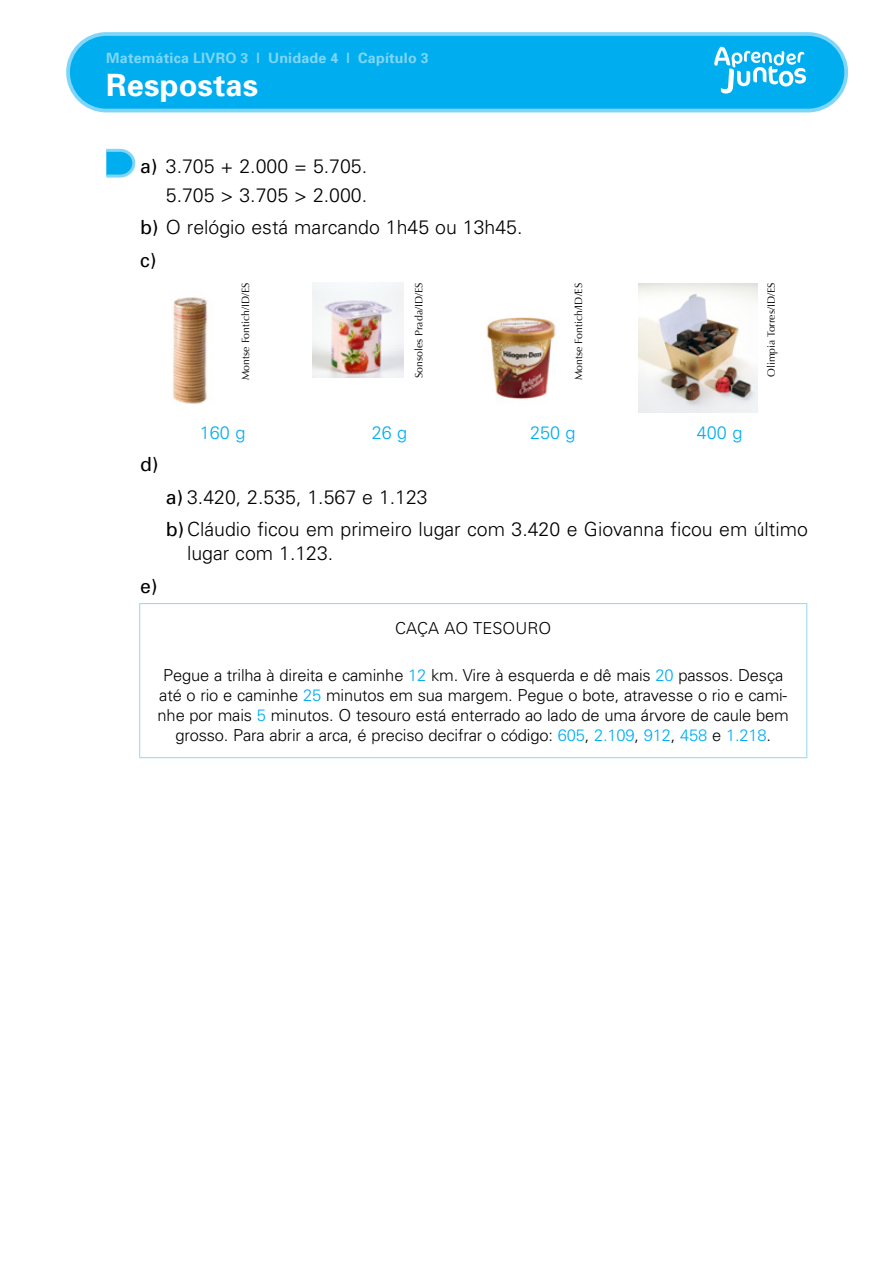
<style>
.page{position:relative;width:893px;height:1263px;background:#fff}
.page>*{position:absolute;margin:0;border:0;box-sizing:border-box;transform-origin:0 0}
.t1{font:700 30.75px "Univers";letter-spacing:.005em;color:#fff}
.t2{font:300 19.5px/32.5px "Univers";color:#000}
.t3{font:19.5px "Univers";color:#000}
.t4{font:300 18px "Univers";color:#00aeef}
.t5{font:300 16.5px/19.8px "Univers";letter-spacing:-.01em;color:#000;text-align:center}
.t6{font:700 14.25px "Univers";letter-spacing:.015em;color:#80d6f7}
.t7{font:10.5px "Optima";color:#000}
.s1{font-weight:400}
.s2{color:#00aeef}
</style>
<div class="page">
<div style="left:68px;top:34px;width:778px;height:77px;background:#00aeef;border-radius:38px"></div>
<div style="left:66px;top:32px;width:782px;height:80px;border:4px solid #80d6f7;border-radius:38px"></div>
<svg style="left:714px;top:47px;width:92px;height:47px"></svg>
<svg style="left:106px;top:149px;width:29px;height:29px"></svg>
<img style="left:173px;top:297px;width:35px;height:107px">
<img style="left:312px;top:283px;width:92px;height:94px">
<img style="left:486px;top:317px;width:70px;height:82px">
<img style="left:639px;top:283px;width:118px;height:129px">
<hr style="left:139px;top:603px;width:668px;height:1px;background:#8ed8f8">
<hr style="left:139px;top:604px;width:1px;height:47px;background:#8ed8f8">
<hr style="left:806px;top:604px;width:1px;height:47px;background:#8ed8f8">
<hr style="left:139px;top:651px;width:1px;height:106px;background:#8ed8f8">
<hr style="left:806px;top:651px;width:1px;height:106px;background:#8ed8f8">
<hr style="left:139px;top:757px;width:668px;height:1px;background:#8ed8f8">
<p class="t6" style="left:106px;top:48px;width:324px">Matemática LIVRO 3 | Unidade 4 | Capítulo 3</p>
<h1 class="t1" style="left:106px;top:65px;width:153px">Respostas</h1>
<p class="t2" style="left:140px;top:152px;width:228px;line-height:28.2px;text-align:right"><span class="s1">a)</span> 3.705 + 2.000 = 5.705.<br>5.705 &gt; 3.705 &gt; 2.000.</p>
<p class="t2" style="left:140px;top:210px;width:384px"><span class="s1">b)</span> O relógio está marcando 1h45 ou 13h45. <span class="s1">c)</span></p>
<p class="t7" style="left:240px;top:380px;width:99px;rotate:-90deg">Montse Fontich/ID/ES</p>
<p class="t7" style="left:413px;top:378px;width:97px;rotate:-90deg">Sonsoles Prada/ID/ES</p>
<p class="t7" style="left:572px;top:380px;width:99px;rotate:-90deg">Montse Fontich/ID/ES</p>
<p class="t7" style="left:765px;top:377px;width:96px;rotate:-90deg">Olimpia Torres/ID/ES</p>
<p class="t3" style="left:140px;top:452px;width:20px">d)</p>
<p class="t3" style="left:140px;top:574px;width:19px">e)</p>
<p class="t4" style="left:200px;top:422px;width:47px">160 g</p>
<p class="t4" style="left:372px;top:422px;width:37px">26 g</p>
<p class="t4" style="left:530px;top:422px;width:47px">250 g</p>
<p class="t4" style="left:697px;top:422px;width:47px">400 g</p>
<p class="t2" style="left:166px;top:480px;width:644px"><span class="s1">a)</span> 3.420, 2.535, 1.567 e 1.123<br><span class="s1">b)</span>Cláudio ficou em primeiro lugar com 3.420 e Giovanna ficou em último</p>
<p class="t2" style="left:187px;top:537px;width:148px">lugar com 1.123.</p>
<p class="t5" style="left:395px;top:618px;width:157px">CAÇA AO TESOURO</p>
<p class="t5" style="left:158px;top:665px;width:633px">Pegue a trilha à direita e caminhe <span class="s2">12</span> km. Vire à esquerda e dê mais <span class="s2">20</span> passos. Desça até o rio e caminhe <span class="s2">25</span> minutos em sua margem. Pegue o bote, atravesse o rio e cami&shy;nhe por mais <span class="s2">5</span> minutos. O tesouro está enterrado ao lado de uma árvore de caule bem grosso. Para abrir a arca, é preciso decifrar o código: <span class="s2">605</span>, <span class="s2">2.109</span>, <span class="s2">912</span>, <span class="s2">458</span> e <span class="s2">1.218</span>.</p>
</div>
